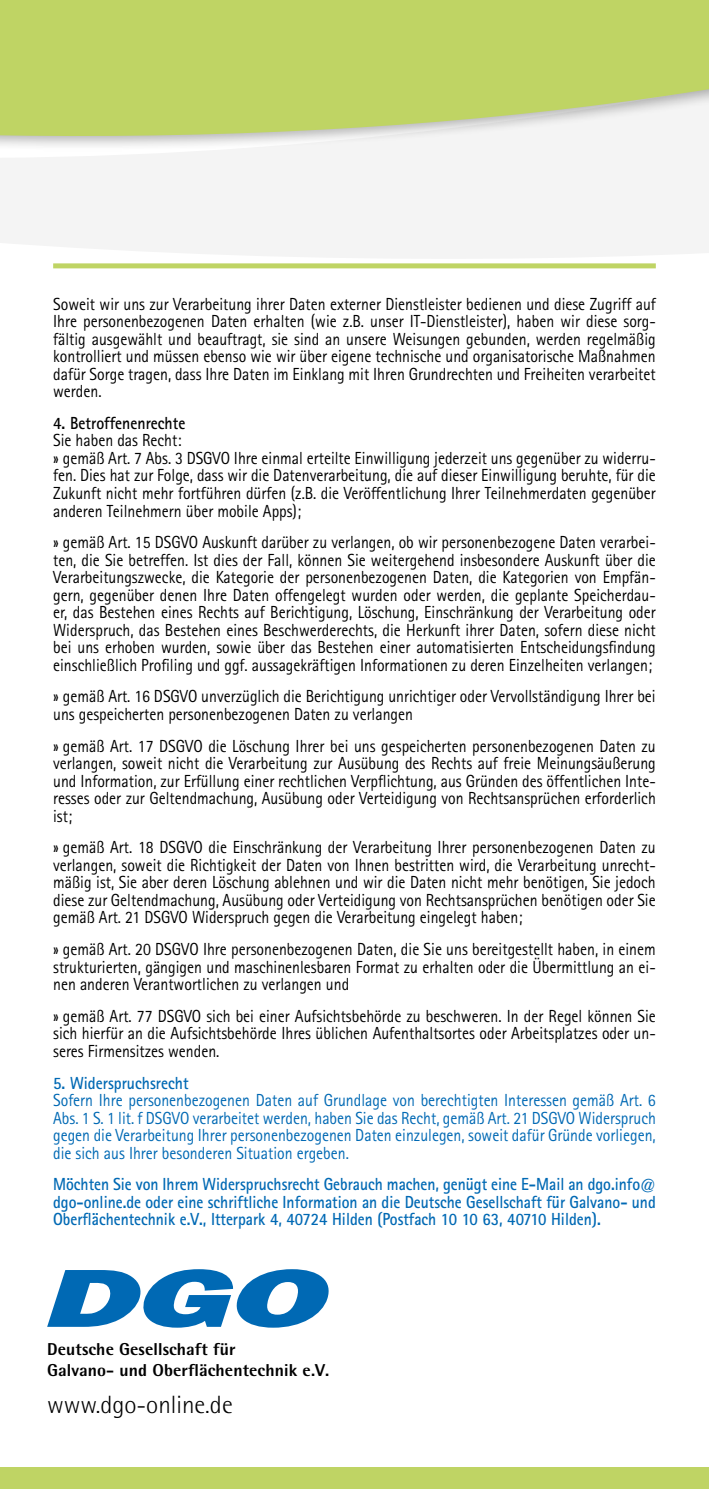
<style>
.page{position:relative;width:709px;height:1489px;background:#fff}
.page>*{position:absolute;margin:0;border:0;box-sizing:border-box;transform-origin:0 0}
.t1{font:300 25px "Rotis Semi Sans";color:#000}
.t2{font:17.5px/17.5px "Rotis Sans Serif";color:#000;text-align:justify;scale:.9 1}
.t3{font:17.5px/17.5px "Rotis Sans Serif";color:#0069b4;text-align:justify;scale:.9 1}
.t4{font:700 17.5px/17.5px "Rotis Sans Serif";color:#0069b4;text-align:justify;scale:.89 1}
.t5{font:700 17.5px "Rotis Sans Serif";color:#000;scale:.9 1}
.t6{font:700 17.5px "Rotis Sans Serif";color:#0069b4;scale:.9 1}
.t7{font:800 17.25px/20.8px "Rotis Semi Sans";letter-spacing:.005em;color:#000}
.t8{font:800 12.5px "Rotis Semi Sans";letter-spacing:.005em;color:#000}
</style>
<div class="page">
<svg style="left:47px;top:1269px;width:282px;height:58px"></svg>
<svg style="left:0;top:224px;width:709px;height:45px;fill:#f4f4f4"></svg>
<svg style="left:0;top:0;width:709px;height:224px;fill:#bfd464"></svg>
<div style="left:0;top:1467px;width:709px;height:21px;background:#bfd464"></div>
<p class="t2" style="left:53px;top:295px;width:671px">Soweit wir uns zur Verarbeitung ihrer Daten externer Dienstleister bedienen und diese Zugriff auf Ihre personenbezogenen Daten erhalten (wie z.B. unser IT-Dienstleister), haben wir diese sorg&shy;fältig ausgewählt und beauftragt, sie sind an unsere Weisungen gebunden, werden regelmäßig kontrolliert und müssen ebenso wie wir über eigene technische und organisatorische Maßnahmen dafür Sorge tragen, dass Ihre Daten im Einklang mit Ihren Grundrechten und Freiheiten verarbeitet werden.</p>
<p class="t5" style="left:53px;top:412px;width:148px">4. Betroffenenrechte</p>
<p class="t2" style="left:53px;top:431px;width:671px;text-align:left">Sie haben das Recht:<br>» gemäß Art. 7 Abs. 3 DSGVO Ihre einmal erteilte Einwilligung jederzeit uns gegenüber zu widerru&shy;fen. Dies hat zur Folge, dass wir die Datenverarbeitung, die auf dieser Einwilligung beruhte, für die Zukunft nicht mehr fortführen dürfen (z.B. die Veröffentlichung Ihrer Teilnehmerdaten gegenüber anderen Teilnehmern über mobile Apps);</p>
<p class="t2" style="left:53px;top:533px;width:671px">» gemäß Art. 15 DSGVO Auskunft darüber zu verlangen, ob wir personenbezogene Daten verarbei&shy;ten, die Sie betreffen. Ist dies der Fall, können Sie weitergehend insbesondere Auskunft über die Verarbeitungszwecke, die Kategorie der personenbezogenen Daten, die Kategorien von Empfän&shy;gern, gegenüber denen Ihre Daten offengelegt wurden oder werden, die geplante Speicherdau&shy;er, das Bestehen eines Rechts auf Berichtigung, Löschung, Einschränkung der Verarbeitung oder Widerspruch, das Bestehen eines Beschwerderechts, die Herkunft ihrer Daten, sofern diese nicht bei uns erhoben wurden, sowie über das Bestehen einer automatisierten Entscheidungsfindung einschließlich Profiling und ggf. aussagekräftigen Informationen zu deren Einzelheiten verlangen;</p>
<p class="t2" style="left:53px;top:687px;width:671px">» gemäß Art. 16 DSGVO unverzüglich die Berichtigung unrichtiger oder Vervollständigung Ihrer bei uns gespeicherten personenbezogenen Daten zu verlangen</p>
<p class="t2" style="left:53px;top:736px;width:671px">» gemäß Art. 17 DSGVO die Löschung Ihrer bei uns gespeicherten personenbezogenen Daten zu verlangen, soweit nicht die Verarbeitung zur Ausübung des Rechts auf freie Meinungsäußerung und Information, zur Erfüllung einer rechtlichen Verpflichtung, aus Gründen des öffentlichen Inte&shy;resses oder zur Geltendmachung, Ausübung oder Verteidigung von Rechtsansprüchen erforderlich ist;</p>
<p class="t2" style="left:53px;top:838px;width:671px">» gemäß Art. 18 DSGVO die Einschränkung der Verarbeitung Ihrer personenbezogenen Daten zu verlangen, soweit die Richtigkeit der Daten von Ihnen bestritten wird, die Verarbeitung unrecht&shy;mäßig ist, Sie aber deren Löschung ablehnen und wir die Daten nicht mehr benötigen, Sie jedoch diese zur Geltendmachung, Ausübung oder Verteidigung von Rechtsansprüchen benötigen oder Sie gemäß Art. 21 DSGVO Widerspruch gegen die Verarbeitung eingelegt haben;</p>
<p class="t2" style="left:53px;top:940px;width:671px">» gemäß Art. 20 DSGVO Ihre personenbezogenen Daten, die Sie uns bereitgestellt haben, in einem strukturierten, gängigen und maschinenlesbaren Format zu erhalten oder die Übermittlung an ei&shy;nen anderen Verantwortlichen zu verlangen und</p>
<p class="t2" style="left:53px;top:1006px;width:671px">» gemäß Art. 77 DSGVO sich bei einer Aufsichtsbehörde zu beschweren. In der Regel können Sie sich hierfür an die Aufsichtsbehörde Ihres üblichen Aufenthaltsortes oder Arbeitsplatzes oder un&shy;seres Firmensitzes wenden.</p>
<p class="t6" style="left:53px;top:1071px;width:152px">5. Widerspruchsrecht</p>
<p class="t3" style="left:53px;top:1091px;width:671px">Sofern Ihre personenbezogenen Daten auf Grundlage von berechtigten Interessen gemäß Art. 6<br>Abs. 1 S. 1 lit. f DSGVO verarbeitet werden, haben Sie das Recht, gemäß Art. 21 DSGVO Widerspruch gegen die Verarbeitung Ihrer personenbezogenen Daten einzulegen, soweit dafür Gründe vorliegen, die sich aus Ihrer besonderen Situation ergeben.</p>
<p class="t4" style="left:53px;top:1175px;width:678px">Möchten Sie von Ihrem Widerspruchsrecht Gebrauch machen, genügt eine E-Mail an dgo.info@ dgo-online.de oder eine schriftliche Information an die Deutsche Gesellschaft für Galvano- und Oberflächentechnik e.V., Itterpark 4, 40724 Hilden (Postfach 10 10 63, 40710 Hilden).</p>
<p class="t7" style="left:47px;top:1338px;width:284px">Deutsche Gesellschaft für<br>Galvano- und Oberflächentechnik e.V.</p>
<p class="t8" style="left:52px;top:1402px;width:205px">Galvano- und Oberflächentechnik e.V.</p>
<h1 class="t1" style="left:47px;top:1390px;width:187px">www.dgo-online.de</h1>
</div>
